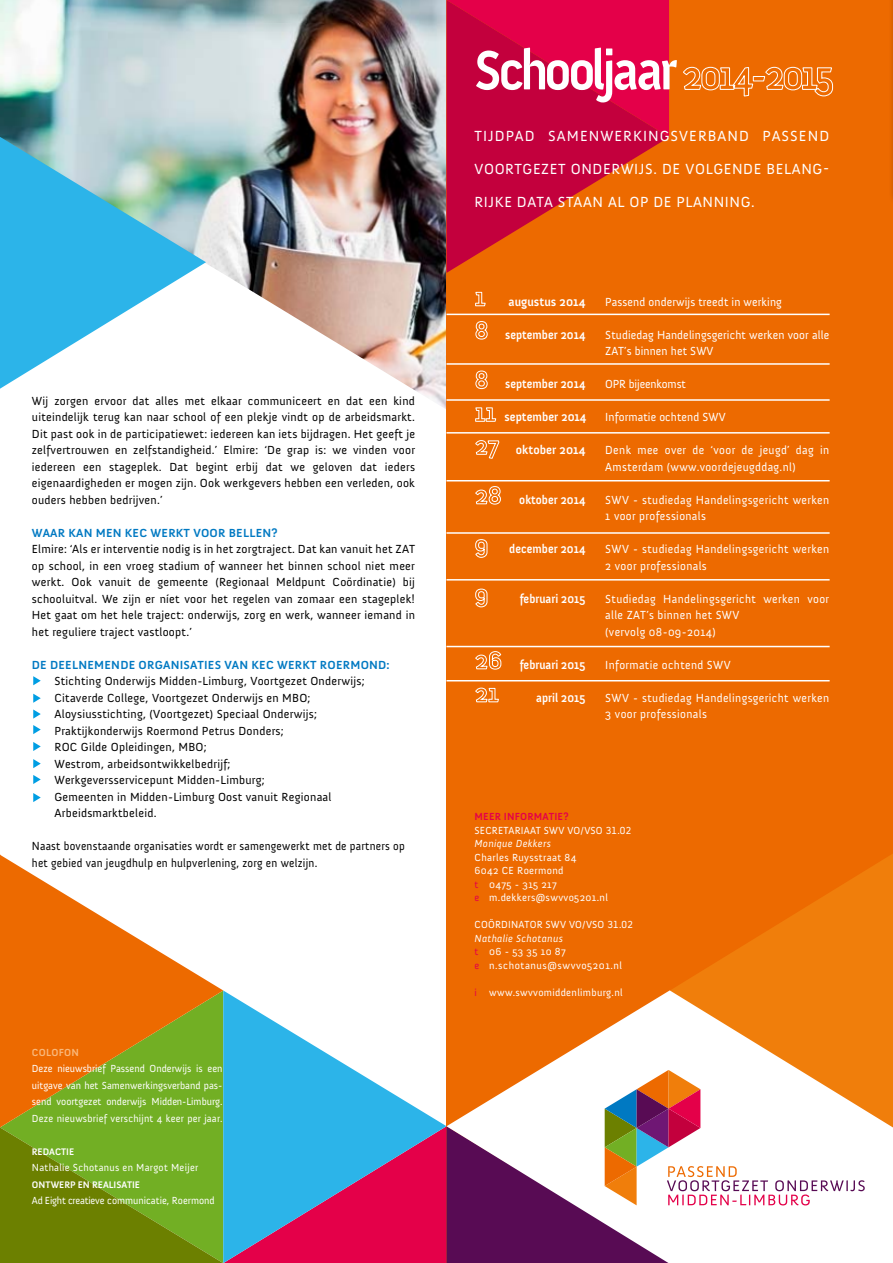
<style>
.page{position:relative;width:893px;height:1263px;background:#fff}
.page>*{position:absolute;margin:0;border:0;box-sizing:border-box;transform-origin:0 0}
.t1{font:700 56.7px "Anivers";letter-spacing:-.08em;color:#fff;scale:.9 1}
.t2{font:15px "Anivers";letter-spacing:.04em;color:#fff}
.t3{font:15px "Anivers";letter-spacing:.07em;color:#fff}
.t4{font:700 12.6px "Anivers";color:#fff;scale:.9 1}
.t5{font:700 12.6px "Anivers";color:#fff;scale:.95 1}
.t6{font:700 12.6px "Anivers";color:#fff;scale:.92 1}
.t7{font:12px/16.5px "Anivers";letter-spacing:.02em;color:#000}
.t8{font:12px/16.5px "Anivers";letter-spacing:.03em;color:#fff}
.t9{font:12px/16.5px "Anivers";letter-spacing:.02em;color:#000;scale:.94 1}
.t10{font:700 12px "Anivers";letter-spacing:.02em;color:#0079c2}
.t11{font:10.5px/13.5px "Anivers";letter-spacing:.02em;color:#fff}
.t12{font:700 10.5px "Anivers";letter-spacing:.02em;color:#e40049}
.t13{font:italic 10.5px "Anivers";letter-spacing:.03em;color:#fff}
.t14{font:700 10.5px "Anivers";letter-spacing:.02em;color:#f9b87b}
.t15{font:700 9.75px "Anivers";color:#fff}
.s1{color:#e40049}
.s2{font-style:italic}
</style>
<div class="page">
<div style="left:446px;top:0;width:447px;height:1263px;background:#ed6a00"></div>
<img style="left:0;top:0;width:446px;height:409px">
<svg style="left:446px;top:0;width:223px;height:273px"></svg>
<svg style="left:0;top:137px;width:206px;height:252px;fill:#2cb4e9"></svg>
<hr style="left:446px;top:363px;width:384px;height:2px;background:#fff">
<hr style="left:446px;top:399px;width:384px;height:2px;background:#fff">
<hr style="left:446px;top:432px;width:384px;height:2px;background:#fff">
<hr style="left:446px;top:480px;width:384px;height:1px;background:#fff">
<hr style="left:446px;top:532px;width:384px;height:2px;background:#fff">
<hr style="left:446px;top:579px;width:384px;height:1px;background:#fff">
<hr style="left:446px;top:646px;width:384px;height:1px;background:#fff">
<hr style="left:446px;top:680px;width:384px;height:1px;background:#fff">
<hr style="left:446px;top:314px;width:384px;height:1px;background:#fff">
<svg style="left:683px;top:66px;width:150px;height:31px"></svg>
<hr style="left:446px;top:0;width:62px;height:1px;background:#e40049">
<svg style="left:475px;top:291px;width:11px;height:16px"></svg>
<svg style="left:475px;top:321px;width:13px;height:19px"></svg>
<svg style="left:475px;top:370px;width:13px;height:19px"></svg>
<svg style="left:475px;top:407px;width:22px;height:15px"></svg>
<svg style="left:475px;top:440px;width:25px;height:19px"></svg>
<svg style="left:475px;top:486px;width:26px;height:19px"></svg>
<svg style="left:475px;top:532px;width:13px;height:26px"></svg>
<svg style="left:475px;top:580px;width:13px;height:28px"></svg>
<svg style="left:475px;top:651px;width:27px;height:19px"></svg>
<svg style="left:475px;top:687px;width:24px;height:16px"></svg>
<svg style="left:672px;top:854px;width:221px;height:136px;fill:#ef7d0a"></svg>
<svg style="left:0;top:855px;width:223px;height:215px;fill:#ed6a00"></svg>
<svg style="left:223px;top:990px;width:131px;height:80px"></svg>
<svg style="left:539px;top:990px;width:354px;height:273px"></svg>
<svg style="left:0;top:1070px;width:865px;height:193px;background:#a5a08f"></svg>
<svg style="left:33px;top:759px;width:8px;height:9px"></svg>
<svg style="left:33px;top:725px;width:8px;height:9px"></svg>
<svg style="left:33px;top:694px;width:8px;height:9px"></svg>
<svg style="left:33px;top:676px;width:8px;height:9px"></svg>
<svg style="left:33px;top:775px;width:8px;height:9px"></svg>
<svg style="left:33px;top:793px;width:8px;height:9px"></svg>
<svg style="left:33px;top:742px;width:8px;height:9px"></svg>
<svg style="left:33px;top:709px;width:8px;height:10px"></svg>
<hr style="left:889px;top:0;width:4px;height:339px;background:#000;opacity:.4">
<p class="t7" style="left:32px;top:393px;width:385px;text-align:justify">Wij zorgen ervoor dat alles met elkaar communiceert en dat een kind uiteindelijk terug kan naar school of een plekje vindt op de arbeidsmarkt.<br>Dit past ook in de participatiewet: iedereen kan iets bijdragen. H et geeft je zelfvertrouwen en zelfstandigheid.’ E lmire: ‘De grap is: we vinden voor iedereen een stageplek. Dat begint erbij dat we geloven dat ieders eigenaardigheden er mogen zijn. Ook werkgevers hebben een verleden, ook ouders hebben bedrijven.’</p>
<p class="t10" style="left:32px;top:526px;width:178px">Waar kan men KEC Wer kt voor</p>
<p class="t10" style="left:229px;top:526px;width:50px">be llen?</p>
<p class="t7" style="left:32px;top:541px;width:386px">E lmire: ‘Als er interventie nodig is in het zorgtraject. Dat kan vanuit het ZAT op school, in een vroeg stadium of wanneer het binnen school niet meer werkt. Ook vanuit de gemeente (Regionaal M eldpunt Coördinatie) bij schooluitval. We zijn er níet voor het regelen van zomaar een stageplek!<br>H et gaat om het hele traject: onderwijs, zorg en werk, wanneer iemand in het reguliere traject vastloopt.’</p>
<p class="t10" style="left:32px;top:658px;width:173px">De deelnemen de organisaties</p>
<p class="t10" style="left:224px;top:658px;width:112px">van KEC Werkt Roer</p>
<p class="t10" style="left:350px;top:658px;width:41px">mond:</p>
<p class="t7" style="left:54px;top:673px;width:312px">Stichting Onderwijs M idden-Limburg, Voortgezet Onderwijs;<br>Citaverde College, Voortgezet Onderwijs en MBO</p>
<p class="t7" style="left:54px;top:690px;width:264px;text-indent:253px">;<br>Aloysiusstichting, (Voortgezet) Speciaal Onderwijs;<br>Praktijkonderwijs Roermond Petrus Donders;<br>ROC</p>
<p class="t7" style="left:81px;top:739px;width:107px">Gilde Opleidingen, MBO</p>
<p class="t7" style="left:54px;top:739px;width:279px;text-indent:149px">;<br>Westrom, arbeidsontwikkelbedrijf;<br>Werkgeversservicepunt M idden-Limburg;<br>Gemeenten in M idden-Limburg Oost vanuit Regionaal<br>Arbeidsmarktbeleid.</p>
<p class="t9" style="left:32px;top:838px;width:398px">N aast bovenstaande organisaties wordt er samengewerkt met de partners op het gebied van jeugdhulp en hulpverlening, zorg en welzijn.</p>
<p class="t14" style="left:32px;top:1046px;width:48px">COLOFON</p>
<p class="t11" style="left:32px;top:1061px;width:192px;line-height:16.5px;text-align:justify">Deze nieuwsbrief Passend Onderwijs is een uitgave van het Samenwerkingsverband pas&shy;send voortgezet onderwijs M idden-Limburg.<br>Deze nieuwsbrief verschijnt 4 keer per jaar.</p>
<p class="t15" style="left:32px;top:1146px;width:44px">REDACTIE</p>
<p class="t11" style="left:32px;top:1161px;width:168px">Nathalie Schotanus en Margot M eijer</p>
<p class="t15" style="left:32px;top:1179px;width:110px">ONTWERP EN REALISATIE</p>
<p class="t11" style="left:32px;top:1194px;width:184px">Ad Eight creatieve communicatie, Roermond</p>
<h1 class="t1" style="left:474px;top:39px;width:228px">Schooljaar</h1>
<p class="t3" style="left:475px;top:128px;width:354px">Tijd pad Samenwerkingsverband Passend</p>
<p class="t2" style="left:475px;top:161px;width:356px">voortgezet Onderwijs. De volgende belang-</p>
<p class="t2" style="left:475px;top:194px;width:282px">rijke data staan al op d e planning.</p>
<p class="t5" style="left:509px;top:295px;width:83px">augustus 2014</p>
<p class="t4" style="left:505px;top:328px;width:91px">september 2014</p>
<p class="t4" style="left:505px;top:377px;width:91px">september 2014</p>
<p class="t6" style="left:505px;top:410px;width:91px">september 2014</p>
<p class="t5" style="left:516px;top:443px;width:75px">oktober 2014</p>
<p class="t4" style="left:519px;top:493px;width:75px">oktober 2014</p>
<p class="t4" style="left:509px;top:542px;width:86px">december 2014</p>
<p class="t4" style="left:520px;top:592px;width:75px">februari 2015</p>
<p class="t4" style="left:520px;top:658px;width:75px">februari 2015</p>
<p class="t4" style="left:536px;top:691px;width:56px">april 2015</p>
<p class="t8" style="left:605px;top:294px;width:178px">Passend onderwijs treedt in werking</p>
<p class="t8" style="left:605px;top:327px;width:225px">Studiedag H andelingsgericht werken voor alle<br>ZAT’s binnen het SWV</p>
<p class="t8" style="left:605px;top:376px;width:8px">OPR</p>
<p class="t8" style="left:629px;top:376px;width:59px">bijeenkomst</p>
<p class="t8" style="left:605px;top:409px;width:106px">I nformatie ochtend SWV</p>
<p class="t8" style="left:605px;top:442px;width:225px">Denk mee over de ‘voor de jeugd’ dag in<br>Amsterdam (www.voordejeugddag.nl)</p>
<p class="t8" style="left:605px;top:492px;width:9px">SWV</p>
<p class="t8" style="left:605px;top:492px;width:225px;text-indent:28px">- studiedag H andelingsgericht werken<br>1 voor professionals</p>
<p class="t8" style="left:605px;top:541px;width:9px">SWV</p>
<p class="t8" style="left:605px;top:541px;width:225px;text-indent:28px">- studiedag H andelingsgericht werken<br>2 voor professionals</p>
<p class="t8" style="left:605px;top:591px;width:225px">Studiedag H andelingsgericht werken voor alle ZAT’s binnen het SWV<br>(vervolg 08-09-2014)</p>
<p class="t8" style="left:605px;top:657px;width:111px">I nformatie ochtend SWV</p>
<p class="t8" style="left:605px;top:690px;width:9px">SWV</p>
<p class="t8" style="left:605px;top:690px;width:225px;text-indent:28px">- studiedag H andelingsgericht werken<br>3 voor professionals</p>
<p class="t12" style="left:475px;top:811px;width:95px">M EER INFORMATIE?</p>
<p class="t11" style="left:475px;top:823px;width:77px">Secretariaat SWV</p>
<p class="t11" style="left:567px;top:823px;width:24px">VO/VSO</p>
<p class="t11" style="left:606px;top:823px;width:27px">31.02</p>
<p class="t13" style="left:475px;top:838px;width:78px">Monique Dekkers</p>
<p class="t11" style="left:475px;top:850px;width:135px">Charles Ruysstraat 84<br>6042 CE Roermond<br><span class="s1">t</span> 0475 - 315 217<br><span class="s1">e</span> m.dekkers@swvvo5201.nl</p>
<p class="t11" style="left:475px;top:918px;width:79px">Coördinator SWV</p>
<p class="t11" style="left:569px;top:918px;width:24px">VO/VSO</p>
<p class="t11" style="left:607px;top:918px;width:27px">31.02</p>
<p class="t11" style="left:475px;top:931px;width:149px"><span class="s2">Nathalie Schotanus<br></span><span class="s1">t</span> 06 - 53 35 10 87<br><span class="s1">e</span> n.schotanus@swvvo5201.nl</p>
<p class="t11" style="left:475px;top:985px;width:150px"><span class="s1">i</span> www.swvvomiddenlimburg.nl</p>
</div>
